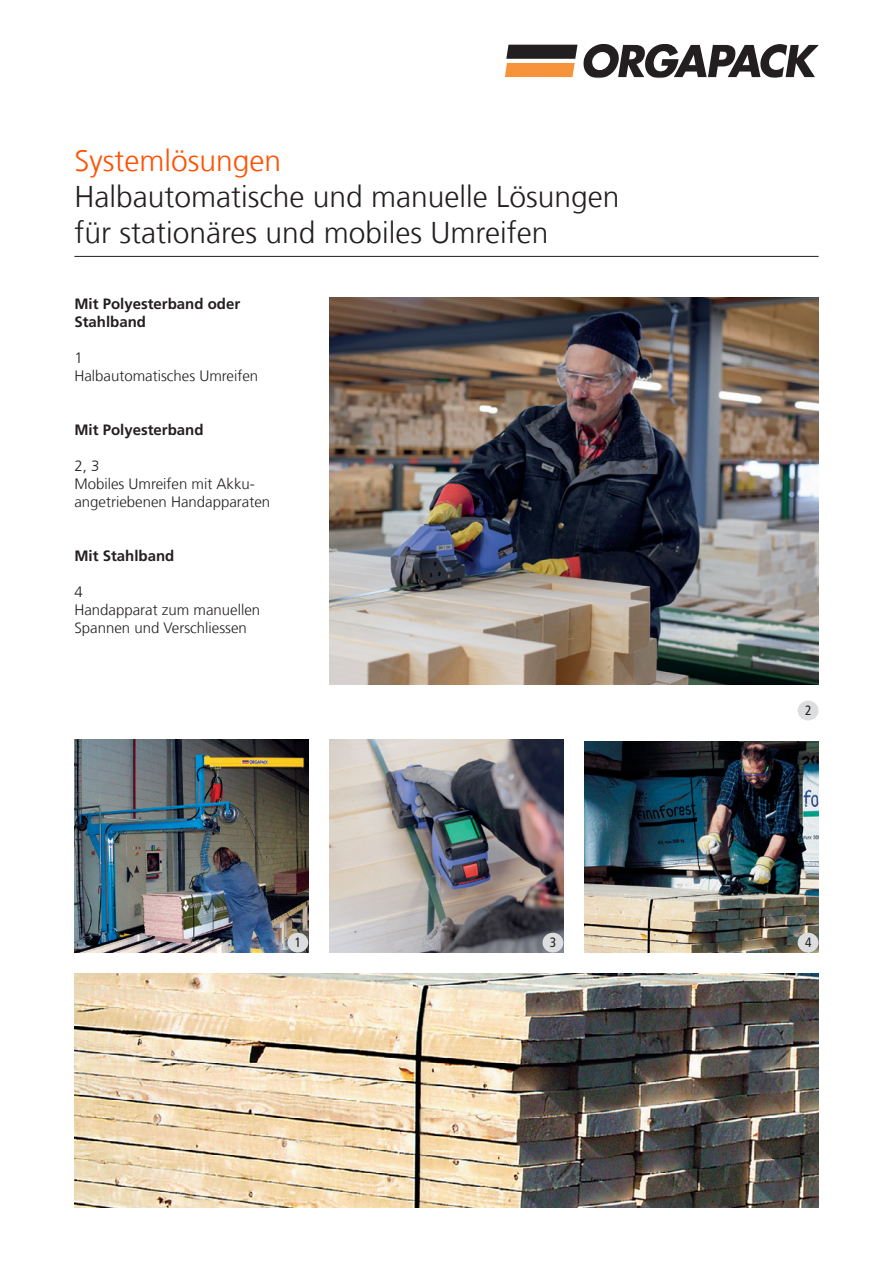
<style>
.page{position:relative;width:893px;height:1263px;background:#fff}
.page>*{position:absolute;margin:0;border:0;box-sizing:border-box;transform-origin:0 0}
.t1{font:300 30px "Frutiger LT Com";color:#231f20}
.t2{font:300 30px "Frutiger LT Com";color:#ff5000}
.t3{font:300 15px/18px "Frutiger LT Com";color:#231f20}
.t4{font:700 15px/18px "Frutiger LT Com";color:#231f20}
.t5{font:condensed 13.5px "Frutiger LT Com";color:#231f20}
</style>
<div class="page">
<img style="left:330px;top:298px;width:489px;height:386px">
<img style="left:330px;top:740px;width:233px;height:212px">
<img style="left:585px;top:741px;width:234px;height:211px">
<img style="left:74px;top:740px;width:234px;height:212px">
<img style="left:74px;top:974px;width:745px;height:234px">
<div style="left:287px;top:933px;width:21px;height:19px;background:#dcdddf;border-radius:50%"></div>
<div style="left:798px;top:701px;width:20px;height:19px;background:#dcdddf;border-radius:50%"></div>
<div style="left:542px;top:933px;width:21px;height:19px;background:#dcdddf;border-radius:50%"></div>
<div style="left:798px;top:933px;width:20px;height:19px;background:#dcdddf;border-radius:50%"></div>
<svg style="left:506px;top:45px;width:311px;height:31px"></svg>
<div style="left:504px;top:43px;width:315px;height:35px;border:1px solid #fff"></div>
<hr style="left:74px;top:256px;width:745px;height:1px;background:#231f20">
<p class="t2" style="left:74px;top:144px;width:208px">Systemlösungen</p>
<p class="t1" style="left:74px;top:180px;width:547px">Halbautomatische und manuelle Lösungen</p>
<p class="t1" style="left:74px;top:216px;width:475px">für stationäres und mobiles Umreifen</p>
<p class="t4" style="left:74px;top:295px;width:167px">Mit Polyesterband oder<br>Stahlband</p>
<p class="t3" style="left:74px;top:349px;width:10px">1</p>
<p class="t3" style="left:74px;top:367px;width:185px">Halbautomatisches Umreifen</p>
<p class="t4" style="left:74px;top:421px;width:131px">Mit Polyesterband</p>
<p class="t3" style="left:74px;top:457px;width:27px">2, 3</p>
<p class="t3" style="left:74px;top:475px;width:197px">Mobiles Umreifen mit Akku&shy;angetriebenen Handapparaten</p>
<p class="t4" style="left:74px;top:547px;width:102px">Mit Stahlband</p>
<p class="t3" style="left:74px;top:583px;width:10px">4</p>
<p class="t3" style="left:74px;top:601px;width:187px">Handapparat zum manuellen<br>Spannen und Verschliessen</p>
<p class="t5" style="left:295px;top:935px;width:8px">1</p>
<p class="t5" style="left:805px;top:703px;width:8px">2</p>
<p class="t5" style="left:550px;top:935px;width:8px">3</p>
<p class="t5" style="left:805px;top:935px;width:8px">4</p>
</div>
